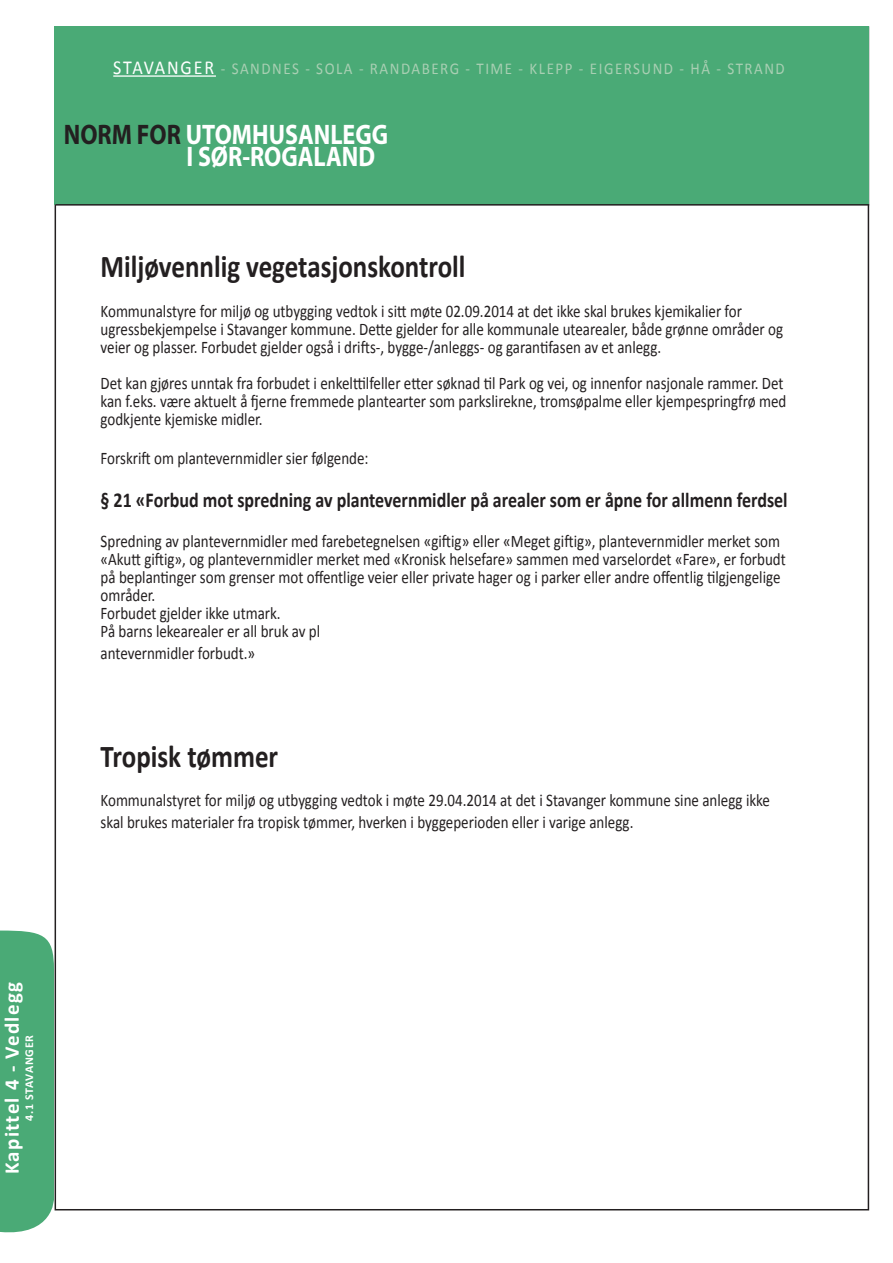
<style>
.page{position:relative;width:893px;height:1263px;background:#fff}
.page>*{position:absolute;margin:0;border:0;box-sizing:border-box;transform-origin:0 0}
.t1{font:700 31.8px "Calibri";color:#231f20;scale:.85 1}
.t2{font:700 28.35px/22.5px "Myriad Pro";color:#fff;scale:.85 1}
.t3{font:700 21.3px "Calibri";color:#231f20;scale:.85 1}
.t4{font:700 21px "Calibri";letter-spacing:.06em;color:#fff}
.t5{font:17.7px/18px "Calibri";color:#231f20;scale:.85 1}
.t6{font:16.5px "Calibri";letter-spacing:.1em;color:#a9cfb3;scale:.91 1}
.t7{font:700 12px "Calibri";letter-spacing:.055em;color:#fff}
.s1{font-size:19.8px;color:#fff}
.s2{color:#231f20}
</style>
<div class="page">
<div style="left:55px;top:26px;width:814px;height:179px;background:#4aaa76"></div>
<hr style="left:113px;top:75px;width:103px;height:2px;background:#fff">
<hr style="left:55px;top:204px;width:814px;height:2px;background:#231f20">
<div style="left:0;top:930px;width:54px;height:303px;background:#4aaa76"></div>
<p class="t6" style="left:113px;top:57px;width:739px"><span class="s1">STAVANGER</span> - SANDNES - SOLA - RANDABERG - TIME - KLEPP - EIGERSUND - HÅ - STRAND</p>
<h2 class="t2" style="left:186px;top:122px;width:239px;text-indent:-123px"><span class="s2">NORM FOR</span> UTOMHUSANLEGG<br>I SØR-ROGALAND</h2>
<p class="t1" style="left:101px;top:244px;width:431px">Miljøvennlig vegetasjonskontroll</p>
<p class="t5" style="left:101px;top:301px;width:804px">Kommunalstyre for miljø og utbygging vedtok i sitt møte 02.09.2014 at det ikke skal brukes kjemikalier for ugressbekjempelse i Stavanger kommune. Dette gjelder for alle kommunale utearealer, både grønne områder og veier og plasser. Forbudet gjelder også i drifts-, bygge-/anleggs- og garantifasen av et anlegg.</p>
<p class="t5" style="left:101px;top:373px;width:808px">Det kan gjøres unntak fra forbudet i enkelttilfeller etter søknad til Park og vei, og innenfor nasjonale rammer. Det kan f.eks. være aktuelt å fjerne fremmede plantearter som parkslirekne, tromsøpalme eller kjempespringfrø med godkjente kjemiske midler.</p>
<p class="t5" style="left:101px;top:449px;width:317px">Forskrift om plantevernmidler sier følgende:</p>
<p class="t3" style="left:101px;top:485px;width:810px">§ 21 «Forbud mot spredning av plantevernmidler på arealer som er åpne for allmenn ferdsel</p>
<p class="t5" style="left:101px;top:532px;width:808px">Spredning av plantevernmidler med farebetegnelsen «giftig» eller «Meget giftig», plantevernmidler merket som «Akutt giftig», og plantevernmidler merket med «Kronisk helsefare» sammen med varselordet «Fare», er forbudt på beplantinger som grenser mot offentlige veier eller private hager og i parker eller andre offentlig tilgjengelige områder.</p>
<p class="t5" style="left:101px;top:604px;width:213px">Forbudet gjelder ikke utmark.</p>
<p class="t5" style="left:101px;top:622px;width:260px">På barns lekearealer er all bruk av pl</p>
<p class="t5" style="left:101px;top:643px;width:184px">antevernmidler forbudt.»</p>
<p class="t1" style="left:101px;top:734px;width:210px">Tropisk tømmer</p>
<p class="t5" style="left:101px;top:789px;width:789px;line-height:21.6px">Kommunalstyret for miljø og utbygging vedtok i møte 29.04.2014 at det i Stavanger kommune sine anlegg ikke skal brukes materialer fra tropisk tømmer, hverken i byggeperioden eller i varige anlegg.</p>
<p class="t4" style="left:-3px;top:1174px;width:194px;rotate:-90deg">Kapittel 4 - Vedlegg</p>
<p class="t7" style="left:21px;top:1121px;width:87px;rotate:-90deg">4.1 STAVANGER</p>
</div>
